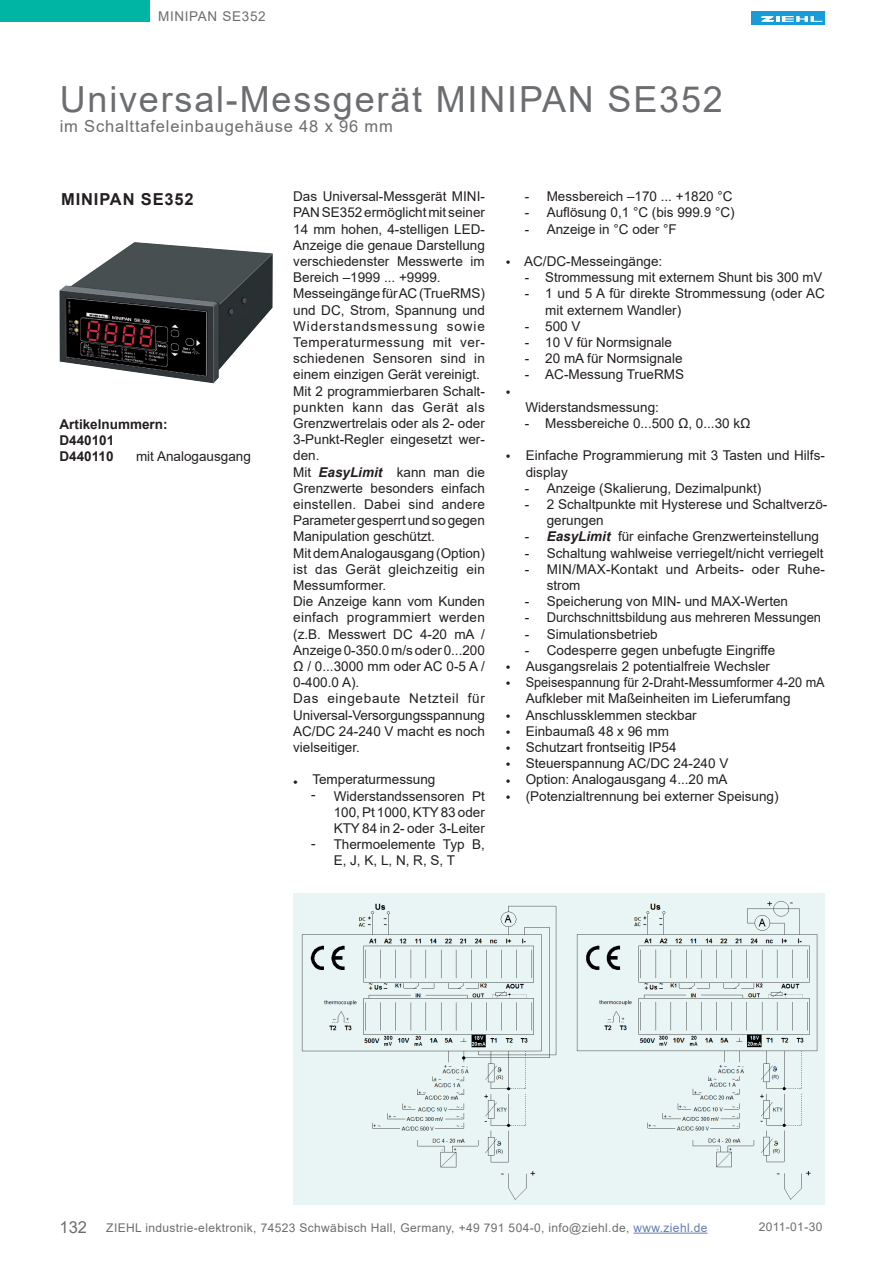
<style>
.page{position:relative;width:893px;height:1263px;background:#fff}
.page>*{position:absolute;margin:0;border:0;box-sizing:border-box;transform-origin:0 0}
.t1{font:36px "Arial";letter-spacing:.05em;color:#6c6d70}
.t2{font:16.5px "Arial";letter-spacing:.05em;color:#6c6d70}
.t3{font:700 16.5px "Arial";letter-spacing:.05em;color:#231f20}
.t4{font:13.5px/16.2px "Arial";color:#231f20}
.t5{font:13.5px "Arial";color:#231f20;scale:.94 1}
.t6{font:13.5px "Arial";color:#231f20;scale:.96 1}
.t7{font:700 13.5px/16.2px "Arial";color:#231f20}
.t8{font:13.5px "Arial";letter-spacing:.05em;color:#6c6d70}
.t9{font:12px "Arial";letter-spacing:.03em;color:#6c6d70}
.s1{font-weight:700;font-style:italic}
.s2{font-size:16.5px}
.s3{color:#607eb4}
</style>
<div class="page">
<div style="left:752px;top:11px;width:73px;height:13px;background:#199bd8"></div>
<svg style="left:762px;top:16px;width:60px;height:6px"></svg>
<hr style="left:633px;top:1233px;width:74px;height:1px;background:#607eb4">
<div style="left:294px;top:893px;width:531px;height:311px;background:#e9f5f4"></div>
<img style="left:60px;top:242px;width:213px;height:141px">
<img style="left:299px;top:903px;width:259px;height:302px">
<img style="left:568px;top:901px;width:256px;height:304px">
<div style="left:0;top:0;width:150px;height:22px;background:#00b5a4"></div>
<p class="t8" style="left:158px;top:7px;width:109px">MINIPAN SE352</p>
<h1 class="t1" style="left:60px;top:75px;width:665px">Universal-Messgerät MINIPAN SE352</h1>
<p class="t2" style="left:60px;top:115px;width:335px">im Schalttafeleinbaugehäuse 48 x 96 mm</p>
<p class="t3" style="left:61px;top:187px;width:134px">MINIPAN SE352</p>
<p class="t7" style="left:60px;top:416px;width:110px">Artikelnummern:<br>D440101<br>D440110</p>
<p class="t4" style="left:136px;top:448px;width:116px">mit Analogausgang</p>
<p class="t4" style="left:293px;top:188px;width:193px">Das Universal-Messgerät MINI-<br>PAN SE352 ermöglicht mit seiner<br>14 mm hohen, 4-stelligen LED-<br>Anzeige die genaue Darstellung verschiedenster Messwerte im<br>Bereich –1999 ... +9999.<br>Messeingänge für AC (TrueRMS) und DC, Strom, Spannung und<br>Widerstandsmessung sowie<br>Temperaturmessung mit ver&shy;schiedenen Sensoren sind in einem einzigen Gerät vereinigt.<br>Mit 2 programmierbaren Schalt&shy;punkten kann das Gerät als<br>Grenzwertrelais oder als 2- oder<br>3-Punkt-Regler eingesetzt wer&shy;den.<br>Mit <span class="s1">EasyLimit</span> kann man die<br>Grenzwerte besonders einfach einstellen. Dabei sind andere<br>Parameter gesperrt und so gegen<br>Manipulation geschützt.<br>Mit dem Analogausgang (Option) ist das Gerät gleichzeitig ein<br>Messumformer.<br>Die Anzeige kann vom Kunden einfach programmiert werden (z.B. Messwert DC 4-20 mA /<br>Anzeige 0-350.0 m/s oder 0...200<br>Ω / 0...3000 mm oder AC 0-5 A /<br>0-400.0 A).<br>Das eingebaute Netzteil für<br>Universal-Versorgungsspannung<br>AC/DC 24-240 V macht es noch vielseitiger.</p>
<p class="t4" style="left:334px;top:771px;width:153px;text-indent:-21px">Temperaturmessung<br>Widerstandssensoren Pt<br>100, Pt 1000, KTY 83 oder<br>KTY 84 in 2- oder 3-Leiter<br>Thermoelemente Typ B,<br>E, J, K, L, N, R, S, T</p>
<p class="t4" style="left:293px;top:774px;width:6px">•</p>
<p class="t4" style="left:311px;top:786px;width:6px">-</p>
<p class="t4" style="left:311px;top:835px;width:6px">-</p>
<p class="t4" style="left:506px;top:254px;width:6px">•</p>
<p class="t4" style="left:506px;top:384px;width:6px">•</p>
<p class="t4" style="left:506px;top:449px;width:6px">•</p>
<p class="t4" style="left:506px;top:659px;width:6px">• •</p>
<p class="t4" style="left:506px;top:708px;width:6px;text-align:justify">• • • • • •</p>
<p class="t4" style="left:547px;top:188px;width:189px">Messbereich –170 ... +1820 °C<br>Auflösung 0,1 °C (bis 999.9 °C)<br>Anzeige in °C oder °F</p>
<p class="t4" style="left:545px;top:253px;width:281px;text-indent:-21px">AC/DC-Messeingänge:<br>Strommessung mit externem Shunt bis 300 mV<br>1 und 5 A für direkte Strommessung (oder AC mit externem Wandler)<br>500 V<br>10 V für Normsignale<br>20 mA für Normsignale<br>AC-Messung TrueRMS</p>
<p class="t4" style="left:545px;top:399px;width:207px;text-indent:-20px">Widerstandsmessung:<br>Messbereiche 0...500 Ω, 0...30 kΩ</p>
<p class="t4" style="left:526px;top:447px;width:301px">Einfache Programmierung mit 3 Tasten und Hilfs-</p>
<p class="t4" style="left:526px;top:464px;width:44px">display</p>
<p class="t4" style="left:547px;top:480px;width:216px">Anzeige (Skalierung, Dezimalpunkt)</p>
<p class="t4" style="left:547px;top:496px;width:282px">2 Schaltpunkte mit Hysterese und Schaltverzö-</p>
<p class="t4" style="left:547px;top:512px;width:59px">gerungen</p>
<p class="t4" style="left:547px;top:528px;width:274px"><span class="s1">EasyLimit</span> für einfache Grenzwerteinstellung</p>
<p class="t4" style="left:547px;top:545px;width:278px">Schaltung wahlweise verriegelt/nicht verriegelt</p>
<p class="t4" style="left:547px;top:561px;width:280px">MIN/MAX-Kontakt und Arbeits- oder Ruhe-</p>
<p class="t4" style="left:547px;top:577px;width:35px">strom</p>
<p class="t4" style="left:547px;top:593px;width:243px">Speicherung von MIN- und MAX-Werten</p>
<p class="t6" style="left:547px;top:608px;width:287px">Durchschnittsbildung aus mehreren Messungen</p>
<p class="t4" style="left:547px;top:626px;width:113px">Simulationsbetrieb</p>
<p class="t4" style="left:547px;top:642px;width:230px">Codesperre gegen unbefugte Eingriffe</p>
<p class="t4" style="left:526px;top:658px;width:246px">Ausgangsrelais 2 potentialfreie Wechsler</p>
<p class="t5" style="left:526px;top:673px;width:320px">Speisespannung für 2-Draht-Messumformer 4-20 mA</p>
<p class="t4" style="left:526px;top:690px;width:266px">Aufkleber mit Maßeinheiten im Lieferumfang</p>
<p class="t4" style="left:526px;top:707px;width:173px">Anschlussklemmen steckbar</p>
<p class="t4" style="left:526px;top:723px;width:145px">Einbaumaß 48 x 96 mm</p>
<p class="t4" style="left:526px;top:739px;width:152px">Schutzart frontseitig IP54</p>
<p class="t4" style="left:526px;top:755px;width:204px">Steuerspannung AC/DC 24-240 V</p>
<p class="t4" style="left:526px;top:771px;width:203px">Option: Analogausgang 4...20 mA</p>
<p class="t4" style="left:526px;top:788px;width:254px">(Potenzialtrennung bei externer Speisung)</p>
<p class="t4" style="left:525px;top:188px;width:6px;text-align:justify">- - -</p>
<p class="t4" style="left:525px;top:269px;width:6px">- -</p>
<p class="t4" style="left:525px;top:318px;width:6px;text-align:justify">- - - -</p>
<p class="t4" style="left:525px;top:415px;width:6px">-</p>
<p class="t4" style="left:525px;top:480px;width:6px">- -</p>
<p class="t4" style="left:525px;top:528px;width:6px;text-align:justify">- - -</p>
<p class="t4" style="left:525px;top:593px;width:6px;text-align:justify">- - - -</p>
<p class="t9" style="left:60px;top:1219px;width:649px"><span class="s2">132</span> ZIEHL industrie-elektronik, 74523 Schwäbisch Hall, Germany, +49 791 504-0, info@ziehl.de, <span class="s3">www.ziehl.de</span></p>
<p class="t9" style="left:759px;top:1219px;width:65px">2011-01-30</p>
</div>
